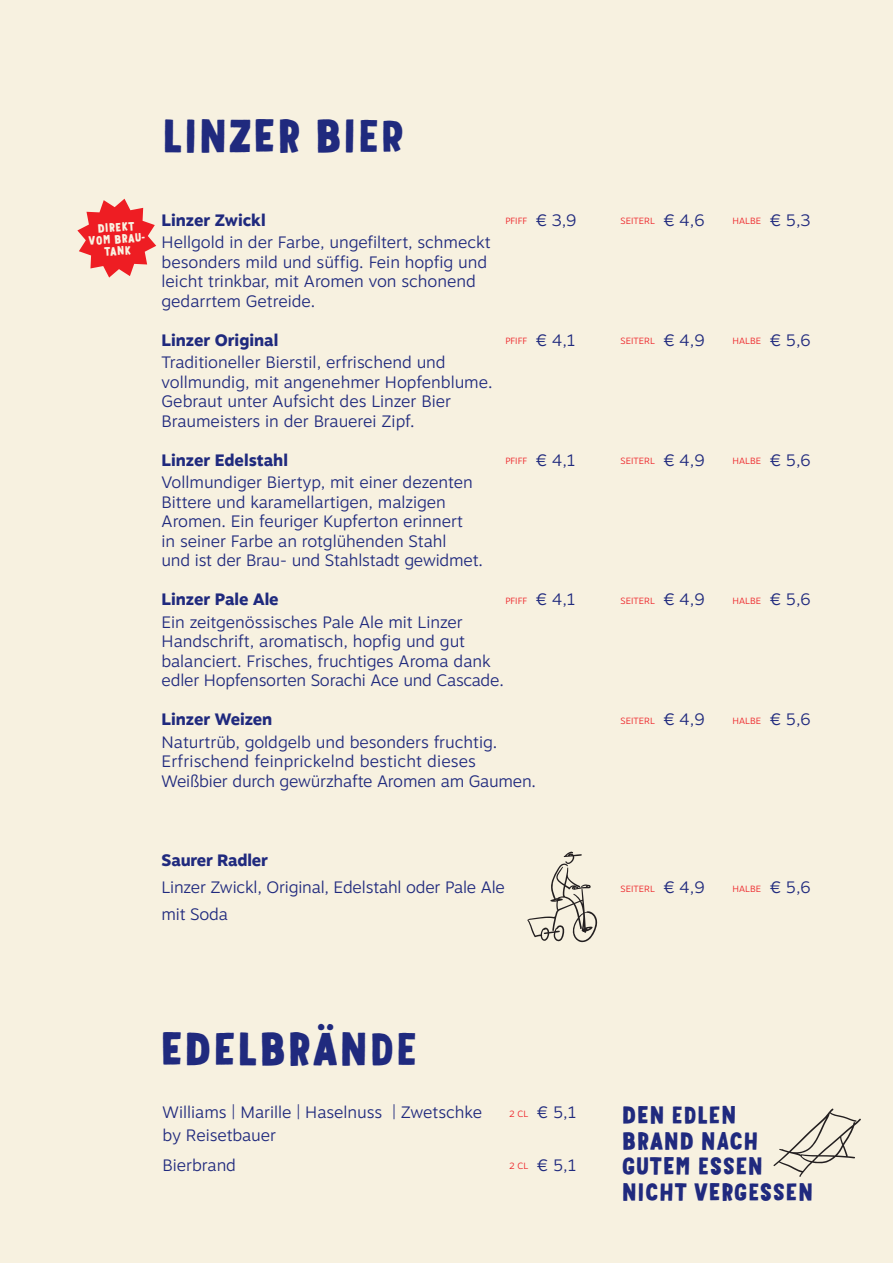
<style>
.page{position:relative;width:893px;height:1263px;background:#f7f1e0}
.page>*{position:absolute;margin:0;border:0;box-sizing:border-box;transform-origin:0 0}
.t1{font:500 45.3px "Mr Dodo";color:#202a7e}
.t2{font:500 24px/25.5px "Mr Dodo";letter-spacing:-.01em;color:#202a7e}
.t3{font:300 16.5px/19.5px "Motiva Sans";color:#202a7e}
.t4{font:800 16.5px "Motiva Sans";color:#202a7e}
.t5{font:500 11.85px/11.9px "Mr Dodo";color:#f8f3e2;text-align:center}
.t6{font:300 9px "Motiva Sans";letter-spacing:.01em;color:#ee1d23}
.s1{font-size:16.5px;color:#202a7e}
.s2{font-size:9px;color:#ee1d23}
</style>
<div class="page">
<svg style="left:77px;top:199px;width:79px;height:79px"></svg>
<svg style="left:773px;top:1108px;width:88px;height:69px"></svg>
<svg style="left:527px;top:851px;width:70px;height:91px"></svg>
<h1 class="t1" style="left:162px;top:108px;width:245px">LINZER BIER</h1>
<p class="t5" style="left:87px;top:223px;width:61px;rotate:-4deg">DIREKT<br>VOM BRAU-<br>TANK</p>
<p class="t4" style="left:162px;top:208px;width:106px">Linzer Zwickl</p>
<p class="t6" style="left:505px;top:214px;width:73px">PFIFF <span class="s1">€ 3,9</span></p>
<p class="t6" style="left:620px;top:214px;width:85px">SEITERL <span class="s1">€ 4,6</span></p>
<p class="t6" style="left:732px;top:214px;width:80px">HALBE <span class="s1">€ 5,3</span></p>
<p class="t3" style="left:162px;top:232px;width:331px">Hellgold in der Farbe, ungefiltert, schmeckt besonders mild und süffig. Fein hopfig und leicht trinkbar, mit Aromen von schonend gedarrtem Getreide.</p>
<p class="t4" style="left:162px;top:328px;width:118px">Linzer Original</p>
<p class="t6" style="left:505px;top:334px;width:72px">PFIFF <span class="s1">€ 4,1</span></p>
<p class="t6" style="left:620px;top:334px;width:86px">SEITERL <span class="s1">€ 4,9</span></p>
<p class="t6" style="left:732px;top:334px;width:80px">HALBE <span class="s1">€ 5,6</span></p>
<p class="t3" style="left:162px;top:352px;width:333px">Traditioneller Bierstil, erfrischend und vollmundig, mit angenehmer Hopfenblume.<br>Gebraut unter Aufsicht des Linzer Bier Braumeisters in der Brauerei Zipf.</p>
<p class="t4" style="left:162px;top:448px;width:128px">Linzer Edelstahl</p>
<p class="t6" style="left:505px;top:454px;width:72px">PFIFF <span class="s1">€ 4,1</span></p>
<p class="t6" style="left:620px;top:454px;width:86px">SEITERL <span class="s1">€ 4,9</span></p>
<p class="t6" style="left:732px;top:454px;width:80px">HALBE <span class="s1">€ 5,6</span></p>
<p class="t3" style="left:162px;top:472px;width:323px">Vollmundiger Biertyp, mit einer dezenten Bittere und karamellartigen, malzigen Aromen. Ein feuriger Kupferton erinnert<br>in seiner Farbe an rotglühenden Stahl<br>und ist der Brau- und Stahlstadt gewidmet.</p>
<p class="t4" style="left:162px;top:587px;width:119px">Linzer Pale Ale</p>
<p class="t6" style="left:505px;top:594px;width:72px">PFIFF <span class="s1">€ 4,1</span></p>
<p class="t6" style="left:620px;top:594px;width:86px">SEITERL <span class="s1">€ 4,9</span></p>
<p class="t6" style="left:732px;top:594px;width:80px">HALBE <span class="s1">€ 5,6</span></p>
<p class="t3" style="left:162px;top:612px;width:344px">Ein zeitgenössisches Pale Ale mit Linzer Handschrift, aromatisch, hopfig und gut balanciert. Frisches, fruchtiges Aroma dank edler Hopfensorten Sorachi Ace und Cascade.</p>
<p class="t4" style="left:162px;top:707px;width:112px">Linzer Weizen</p>
<p class="t6" style="left:620px;top:714px;width:86px">SEITERL <span class="s1">€ 4,9</span></p>
<p class="t6" style="left:732px;top:714px;width:80px">HALBE <span class="s1">€ 5,6</span></p>
<p class="t3" style="left:162px;top:732px;width:376px">Naturtrüb, goldgelb und besonders fruchtig.<br>Erfrischend feinprickelnd besticht dieses<br>Weißbier durch gewürzhafte Aromen am Gaumen.</p>
<p class="t4" style="left:162px;top:848px;width:108px">Saurer Radler</p>
<p class="t3" style="left:162px;top:877px;width:345px">Linzer Zwickl, Original, Edelstahl oder Pale Ale</p>
<p class="t6" style="left:620px;top:882px;width:86px">SEITERL <span class="s1">€ 4,9</span></p>
<p class="t6" style="left:732px;top:882px;width:80px">HALBE <span class="s1">€ 5,6</span></p>
<p class="t3" style="left:162px;top:904px;width:68px">mit Soda</p>
<h1 class="t1" style="left:159px;top:1020px;width:260px">EDELBRÄNDE</h1>
<p class="t3" style="left:163px;top:1102px;width:321px">Williams | Marille | Haselnuss | Zwetschke</p>
<p class="t3" style="left:509px;top:1102px;width:69px"><span class="s2">2 CL</span> € 5,1</p>
<p class="t3" style="left:163px;top:1119px;width:115px;line-height:30px">by Reisetbauer<br>Bierbrand</p>
<p class="t3" style="left:509px;top:1154px;width:69px"><span class="s2">2 CL</span> € 5,1</p>
<h2 class="t2" style="left:622px;top:1102px;width:193px">DEN EDLEN<br>BRAND NACH<br>GUTEM ESSEN<br>NICHT VERGESSEN</h2>
</div>
